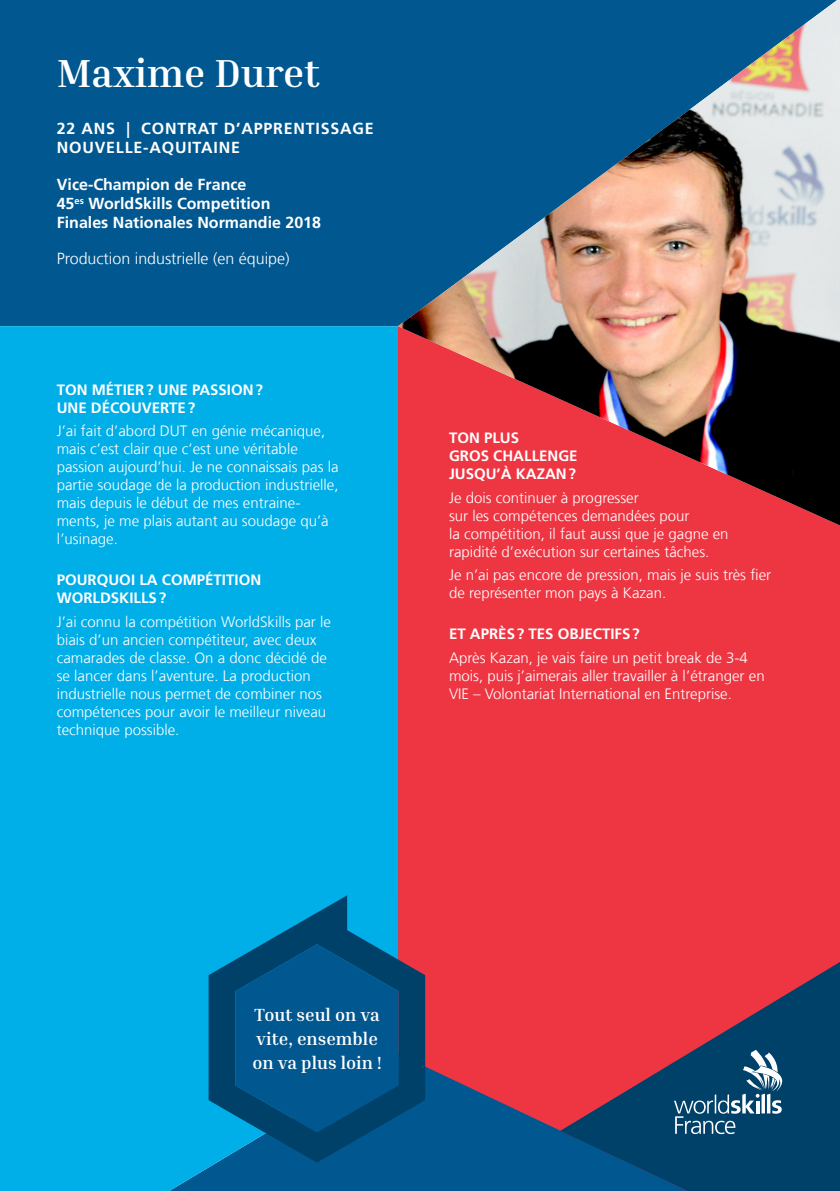
<style>
.page{position:relative;width:840px;height:1191px;background:#fff}
.page>*{position:absolute;margin:0;border:0;box-sizing:border-box;transform-origin:0 0}
.t1{font:700 40px "Inria Serif";color:#fff}
.t2{font:700 18px/24px "Inria Serif";color:#fff}
.t3{font:700 16px/19.2px "Frutiger LT Com";color:#fff}
.t4{font:700 16px/19.2px "Frutiger LT Com";letter-spacing:.05em;color:#fff}
.t5{font:300 16px "Frutiger LT Com";color:#fff}
.Texte_courant{font:300 15px/18px "Frutiger LT Com";color:#fff}
.t6{font:700 15px/18px "Frutiger LT Com";color:#fff}
</style>
<div class="page">
<div style="left:0;top:0;width:398px;height:326px;background:#015891"></div>
<div style="left:0;top:326px;width:398px;height:865px;background:#00aee8"></div>
<svg style="left:398px;top:525px;width:441px;height:666px;background:#dd3848"></svg>
<svg style="left:560px;top:951px;width:279px;height:240px;background:#6e3d5a"></svg>
<svg style="left:673px;top:1049px;width:109px;height:85px;background:#306183"></svg>
<img style="left:398px;top:0;width:441px;height:525px">
<svg style="left:208px;top:895px;width:217px;height:267px;background:#116998"></svg>
<svg style="left:235px;top:944px;width:163px;height:188px;background:#00558a"></svg>
<p class="t1" style="left:57px;top:48px;width:265px">Maxime Duret</p>
<p class="t4" style="left:57px;top:119px;width:318px">22 ANS | CONTRAT D’APPRENTISSAGE<br>NOUVELLE-AQUITAINE</p>
<p class="t3" style="left:57px;top:174px;width:266px">Vice-Champion de France<br>45<sup>es</sup> WorldSkills Competition<br>Finales Nationales Normandie 2018</p>
<p class="t5" style="left:57px;top:249px;width:234px">Production industrielle (en équipe)</p>
<p class="t6" style="left:57px;top:380px;width:208px">TON MÉTIER? UNE PASSION?<br>UNE DÉCOUVERTE?</p>
<p class="Texte_courant" style="left:57px;top:422px;width:283px">J’ai fait d’abord DUT en génie mécanique, mais c’est clair que c’est une véritable passion aujourd’hui. Je ne connaissais pas la partie soudage de la production industrielle, mais depuis le début de mes entraine&shy;ments, je me plais autant au soudage qu’à l’usinage.</p>
<p class="t6" style="left:57px;top:570px;width:206px">POURQUOI LA COMPÉTITION<br>WORLDSKILLS?</p>
<p class="Texte_courant" style="left:57px;top:612px;width:275px">J’ai connu la compétition WorldSkills par le biais d’un ancien compétiteur, avec deux camarades de classe. On a donc décidé de se lancer dans l’aventure. La production industrielle nous permet de combiner nos compétences pour avoir le meilleur niveau technique possible.</p>
<p class="t6" style="left:449px;top:428px;width:130px">TON PLUS<br>GROS CHALLENGE<br>JUSQU’À KAZAN?</p>
<p class="Texte_courant" style="left:449px;top:488px;width:281px">Je dois continuer à progresser<br>sur les compétences demandées pour<br>la compétition, il faut aussi que je gagne en rapidité d’exécution sur certaines tâches.</p>
<p class="Texte_courant" style="left:449px;top:566px;width:323px">Je n’ai pas encore de pression, mais je suis très fier de représenter mon pays à Kazan.</p>
<p class="t6" style="left:449px;top:624px;width:192px">ET APRÈS? TES OBJECTIFS?</p>
<p class="Texte_courant" style="left:449px;top:648px;width:317px">Après Kazan, je vais faire un petit break de 3-4 mois, puis j’aimerais aller travailler à l’étranger en<br>VIE – Volontariat International en Entreprise.</p>
<p class="t2" style="left:252px;top:1002px;width:131px">Tout seul on va vite, ensemble on va plus loin !</p>
</div>
